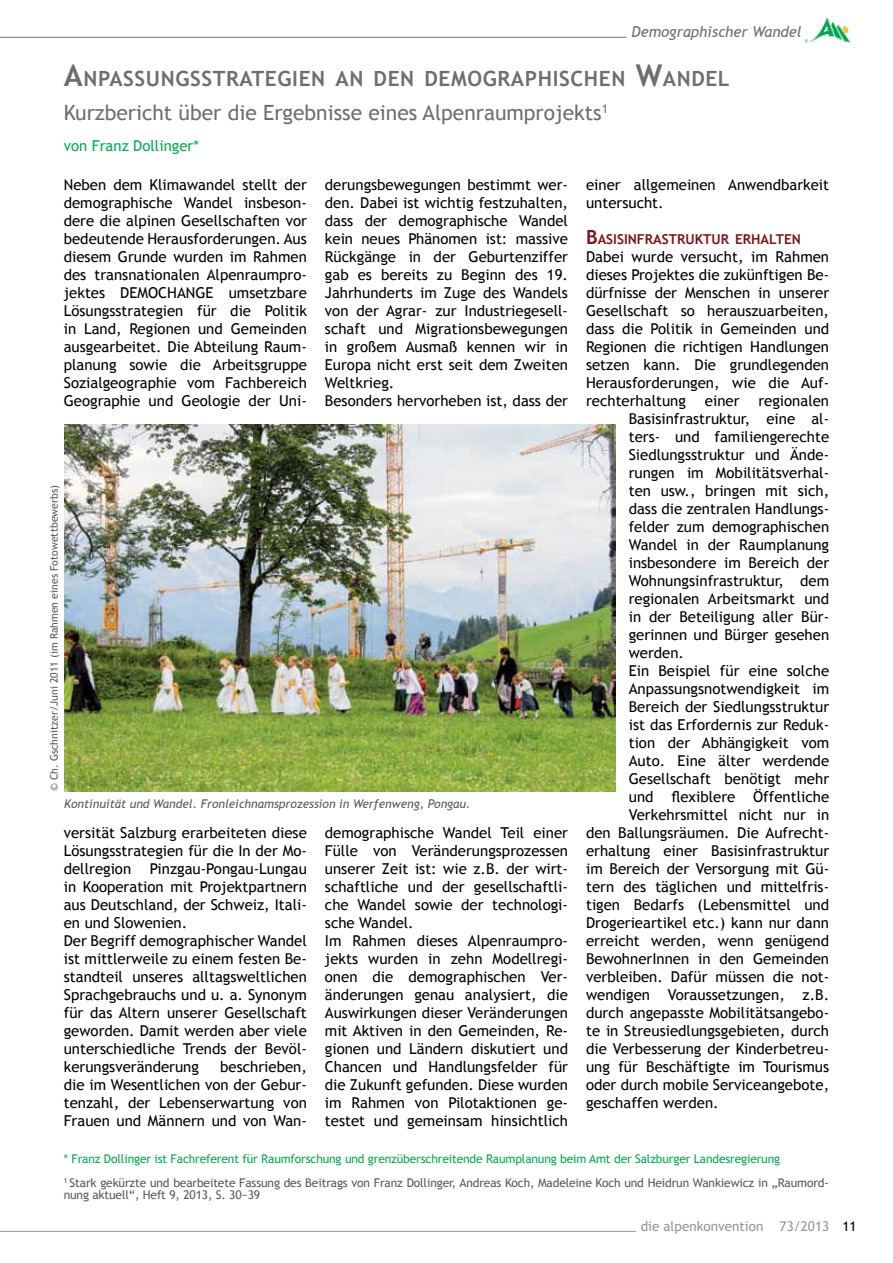
<style>
.page{position:relative;width:893px;height:1263px;background:#fff}
.page>*{position:absolute;margin:0;border:0;box-sizing:border-box;transform-origin:0 0}
.t1{font:21px/34px "Trebuchet MS";color:#6d6e71}
.t2{font:15px/18px "Trebuchet MS";color:#000}
.t3{font:italic 15px "Trebuchet MS";color:#6d6e71}
.t4{font:15px "Trebuchet MS";color:#00ab4e}
.t5{font:700 13.65px "Trebuchet MS";color:#7e1416}
.t6{font:13.5px "Trebuchet MS";color:#939598}
.t7{font:12px/24px "Trebuchet MS";letter-spacing:-.01em;color:#58595b}
.t8{font:italic 12px "Trebuchet MS";color:#58595b}
.t9{font:10.5px "Trebuchet MS";color:#58595b}
.s1{font-weight:700;font-size:30px}
.s2{font-weight:700}
.s3{font-size:19.5px}
.s4{color:#00ab4e}
.s5{color:#000}
</style>
<div class="page">
<hr style="left:0;top:1231px;width:636px;height:1px;background:#939598">
<hr style="left:0;top:37px;width:626px;height:1px;background:#6d6e71">
<img style="left:805px;top:17px;width:46px;height:26px">
<img style="left:65px;top:424px;width:551px;height:368px">
<p class="t3" style="left:631px;top:23px;width:172px">Demographischer Wandel</p>
<h1 class="t1" style="left:64px;top:62px;width:667px"><span class="s1">A</span><span class="s2">NPASSUNGSSTRATEGIEN AN DEN DEMOGRAPHISCHEN</span> <span class="s1">W</span><span class="s2">ANDEL<br></span>Kurzbericht über die Ergebnisse eines Alpenraumprojekts<sup>1</sup></h1>
<p class="t4" style="left:64px;top:137px;width:137px">von Franz Dollinger*</p>
<p class="t2" style="left:64px;top:176px;width:245px;text-align:justify">Neben dem Klimawandel stellt der demographische Wandel insbeson&shy;dere die alpinen Gesellschaften vor bedeutende Herausforderungen. Aus diesem Grunde wurden im Rahmen des transnationalen Alpenraumpro&shy;jektes DEMOCHANGE umsetzbare Lösungsstrategien für die Politik in Land, Regionen und Gemeinden ausgearbeitet. Die Abteilung Raum&shy;planung sowie die Arbeitsgruppe Sozialgeographie vom Fachbereich Geographie und Geologie der Uni-</p>
<p class="t2" style="left:325px;top:176px;width:245px">derungsbewegungen bestimmt wer&shy;den. Dabei ist wichtig festzuhalten, dass der demographische Wandel kein neues Phänomen ist: massive<br>Rückgänge in der Geburtenziffer gab es bereits zu Beginn des 19.<br>Jahrhunderts im Zuge des Wandels von der Agrar- zur Industriegesell&shy;schaft und Migrationsbewegungen in großem Ausmaß kennen wir in<br>Europa nicht erst seit dem Zweiten<br>Weltkrieg.<br>Besonders hervorheben ist, dass der</p>
<p class="t9" style="left:48px;top:791px;width:307px;rotate:-90deg">© Ch. Gschnitzer/Juni 2011 (im Rahmen eines Fotowettbewerbs)</p>
<p class="t8" style="left:64px;top:797px;width:408px">Kontinuität und Wandel. Fronleichnamsprozession in Werfenweng, Pongau.</p>
<p class="t2" style="left:64px;top:824px;width:245px">versität Salzburg erarbeiteten diese Lösungsstrategien für die In der Mo&shy;dellregion Pinzgau-Pongau-Lungau in Kooperation mit Projektpartnern aus Deutschland, der Schweiz, Itali&shy;en und Slowenien.<br>Der Begriff demographischer Wandel ist mittlerweile zu einem festen Be&shy;standteil unseres alltagsweltlichen Sprachgebrauchs und u. a. Synonym für das Altern unserer Gesellschaft geworden. Damit werden aber viele unterschiedliche Trends der Bevöl&shy;kerungsveränderung</p>
<p class="t2" style="left:64px;top:1058px;width:245px;text-align:justify;text-indent:156px">beschrieben, die im Wesentlichen von der Gebur&shy;tenzahl, der Lebenserwartung von Frauen und Männern und von Wan-</p>
<p class="t2" style="left:325px;top:824px;width:245px">demographische Wandel Teil einer<br>Fülle von Veränderungsprozessen unserer Zeit ist: wie z.B. der wirt&shy;schaftliche und der gesellschaftli&shy;che Wandel sowie der technologi&shy;sche Wandel.<br>Im Rahmen dieses Alpenraumpro&shy;jekts wurden in zehn Modellregi&shy;onen die demographischen Ver&shy;änderungen genau analysiert, die<br>Auswirkungen dieser Veränderungen mit Aktiven in den Gemeinden, Re&shy;gionen und Ländern diskutiert und<br>Chancen und Handlungsfelder für die Zukunft gefunden. Diese wurden im Rahmen von Pilotaktionen ge&shy;testet und gemeinsam hinsichtlich</p>
<p class="t2" style="left:586px;top:176px;width:245px">einer allgemeinen Anwendbarkeit untersucht.</p>
<p class="t5" style="left:586px;top:230px;width:216px"><span class="s3">B</span>ASISINFRASTRUKTUR ERHALTEN</p>
<p class="t2" style="left:586px;top:248px;width:245px;text-align:justify">Dabei wurde versucht, im Rahmen dieses Projektes die zukünftigen Be&shy;dürfnisse der Menschen in unserer Gesellschaft so herauszuarbeiten, dass die Politik in Gemeinden und Regionen die richtigen Handlungen setzen kann. Die grundlegenden Herausforderungen, wie die Auf&shy;rechterhaltung</p>
<p class="t2" style="left:705px;top:392px;width:36px">einer</p>
<p class="t2" style="left:758px;top:392px;width:72px">regionalen</p>
<p class="t2" style="left:629px;top:410px;width:202px">Basisinfrastruktur, eine al-</p>
<p class="t2" style="left:629px;top:428px;width:202px">ters- und familiengerechte</p>
<p class="t2" style="left:629px;top:446px;width:202px">Siedlungsstruktur und Ände-</p>
<p class="t2" style="left:629px;top:464px;width:202px">rungen im Mobilitätsverhal-</p>
<p class="t2" style="left:629px;top:482px;width:202px">ten usw., bringen mit sich,</p>
<p class="t2" style="left:629px;top:500px;width:202px">dass die zentralen Handlungs-</p>
<p class="t2" style="left:629px;top:518px;width:202px">felder zum demographischen</p>
<p class="t2" style="left:629px;top:536px;width:202px">Wandel in der Raumplanung</p>
<p class="t2" style="left:629px;top:554px;width:202px">insbesondere im Bereich der</p>
<p class="t2" style="left:629px;top:572px;width:202px">Wohnungsinfrastruktur, dem</p>
<p class="t2" style="left:629px;top:590px;width:202px">regionalen Arbeitsmarkt und</p>
<p class="t2" style="left:629px;top:608px;width:202px">in der Beteiligung aller Bür-</p>
<p class="t2" style="left:629px;top:626px;width:202px">gerinnen und Bürger gesehen</p>
<p class="t2" style="left:629px;top:644px;width:57px">werden.</p>
<p class="t2" style="left:629px;top:662px;width:202px">Ein Beispiel für eine solche</p>
<p class="t2" style="left:629px;top:680px;width:202px">Anpassungsnotwendigkeit im</p>
<p class="t2" style="left:629px;top:698px;width:202px">Bereich der Siedlungsstruktur</p>
<p class="t2" style="left:629px;top:716px;width:202px">ist das Erfordernis zur Reduk-</p>
<p class="t2" style="left:629px;top:734px;width:202px">tion der Abhängigkeit vom</p>
<p class="t2" style="left:629px;top:752px;width:202px">Auto. Eine älter werdende</p>
<p class="t2" style="left:629px;top:770px;width:202px">Gesellschaft benötigt mehr</p>
<p class="t2" style="left:629px;top:788px;width:202px">und flexiblere Öffentliche</p>
<p class="t2" style="left:629px;top:806px;width:202px">Verkehrsmittel nicht nur in</p>
<p class="t2" style="left:586px;top:824px;width:245px">den Ballungsräumen. Die Aufrecht-</p>
<p class="t2" style="left:586px;top:842px;width:245px">erhaltung einer Basisinfrastruktur</p>
<p class="t2" style="left:586px;top:860px;width:245px">im Bereich der Versorgung mit Gü-</p>
<p class="t2" style="left:586px;top:878px;width:245px">tern des täglichen und mittelfris-</p>
<p class="t2" style="left:586px;top:896px;width:245px">tigen Bedarfs (Lebensmittel und</p>
<p class="t2" style="left:586px;top:914px;width:245px">Drogerieartikel etc.) kann nur dann</p>
<p class="t2" style="left:586px;top:932px;width:245px">erreicht werden, wenn genügend</p>
<p class="t2" style="left:586px;top:950px;width:245px">BewohnerInnen in den Gemeinden</p>
<p class="t2" style="left:586px;top:968px;width:245px">verbleiben. Dafür müssen die not-</p>
<p class="t2" style="left:586px;top:986px;width:245px">wendigen Voraussetzungen, z.B.</p>
<p class="t2" style="left:586px;top:1004px;width:245px">durch angepasste Mobilitätsangebo-</p>
<p class="t2" style="left:586px;top:1022px;width:245px">te in Streusiedlungsgebieten, durch</p>
<p class="t2" style="left:586px;top:1040px;width:245px">die Verbesserung der Kinderbetreu-</p>
<p class="t2" style="left:586px;top:1058px;width:245px">ung für Beschäftigte im Tourismus</p>
<p class="t2" style="left:586px;top:1076px;width:245px">oder durch mobile Serviceangebote,</p>
<p class="t2" style="left:586px;top:1094px;width:134px">geschaffen werden.</p>
<p class="t7" style="left:64px;top:1147px;width:767px"><span class="s4">* Franz Dollinger ist Fachreferent für Raumforschung und grenzüberschreitende Raumplanung beim Amt der Salzburger Landesregierung<br></span><sup>1</sup> Stark gekürzte und bearbeitete Fassung des Beitrags von Franz Dollinger, Andreas Koch, Madeleine Koch und Heidrun Wankiewicz in „Raumord-</p>
<p class="t7" style="left:64px;top:1183px;width:198px">nung aktuell“, Heft 9, 2013, S. 30−39</p>
<p class="t6" style="left:641px;top:1218px;width:217px">die alpenkonvention 73/2013 <span class="s5">11</span></p>
</div>
